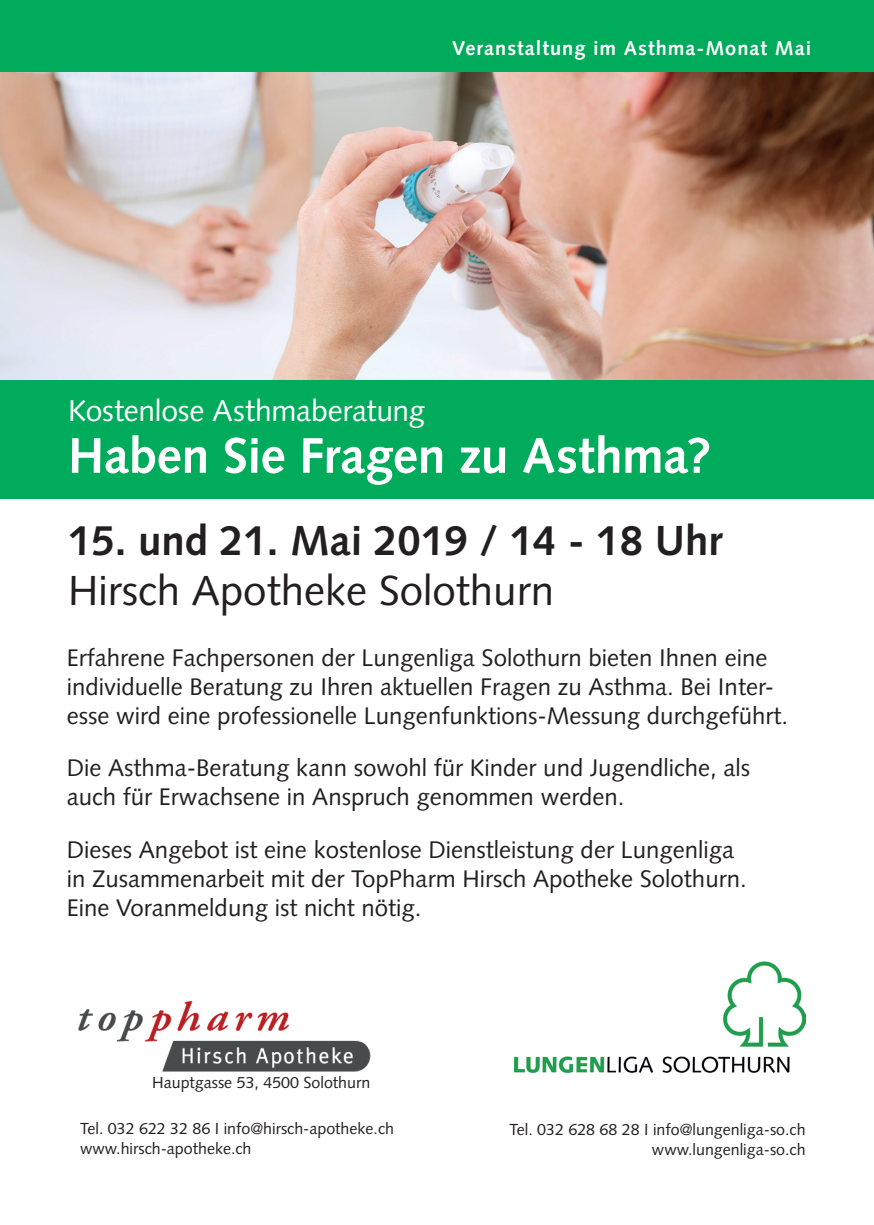
<style>
.page{position:relative;width:874px;height:1225px;background:#fff}
.page>*{position:absolute;margin:0;border:0;box-sizing:border-box;transform-origin:0 0}
.t1{font:700 50px "Syntax LT Std";letter-spacing:-.005em;color:#fff}
.t2{font:700 42px "Syntax LT Std";color:#231f20}
.t3{font:42px "Syntax LT Std";color:#231f20}
.t4{font:30px "Syntax LT Std";letter-spacing:-.01em;color:#fff}
.t5{font:24px/28.8px "Syntax LT Std";color:#231f20}
.t6{font:700 20px "Syntax LT Std";letter-spacing:.05em;color:#fff}
.t7{font:16px/20px "Syntax LT Std";color:#231f20;text-align:right}
</style>
<div class="page">
<img style="left:0;top:71px;width:873px;height:309px">
<div style="left:0;top:380px;width:873px;height:118px;background:#00ab5b"></div>
<img style="left:514px;top:961px;width:291px;height:112px">
<div style="left:0;top:0;width:873px;height:71px;background:#00ab5b"></div>
<img style="left:79px;top:1001px;width:291px;height:70px">
<p class="t6" style="left:452px;top:36px;width:360px">Veranstaltung im Asthma-Monat Mai</p>
<p class="t4" style="left:68px;top:393px;width:358px">Kostenlose Asthmaberatung</p>
<h1 class="t1" style="left:68px;top:427px;width:644px">Haben Sie Fragen zu Asthma?</h1>
<h2 class="t2" style="left:68px;top:516px;width:655px">15. und 21. Mai 2019 / 14 - 18 Uhr</h2>
<h2 class="t3" style="left:68px;top:566px;width:487px">Hirsch Apotheke Solothurn</h2>
<p class="t5" style="left:67px;top:643px;width:722px">Erfahrene Fachpersonen der Lungenliga Solothurn bieten Ihnen eine individuelle Beratung zu Ihren aktuellen Fragen zu Asthma. Bei Inter&shy;esse wird eine professionelle Lungenfunktions-Messung durchgeführt.</p>
<p class="t5" style="left:67px;top:753px;width:684px">Die Asthma-Beratung kann sowohl für Kinder und Jugendliche, als auch für Erwachsene in Anspruch genommen werden.</p>
<p class="t5" style="left:67px;top:835px;width:681px">Dieses Angebot ist eine kostenlose Dienstleistung der Lungenliga in Zusammenarbeit mit der TopPharm Hirsch Apotheke Solothurn.<br>Eine Voranmeldung ist nicht nötig.</p>
<p class="t7" style="left:152px;top:1072px;width:219px">Hauptgasse 53, 4500 Solothurn</p>
<p class="t7" style="left:80px;top:1118px;width:315px;text-align:left">Tel. 032 622 32 86 I info@hirsch-apotheke.ch www.hirsch-apotheke.ch</p>
<p class="t7" style="left:509px;top:1119px;width:297px">Tel. 032 628 68 28 I info@lungenliga-so.ch www.lungenliga-so.ch</p>
</div>
